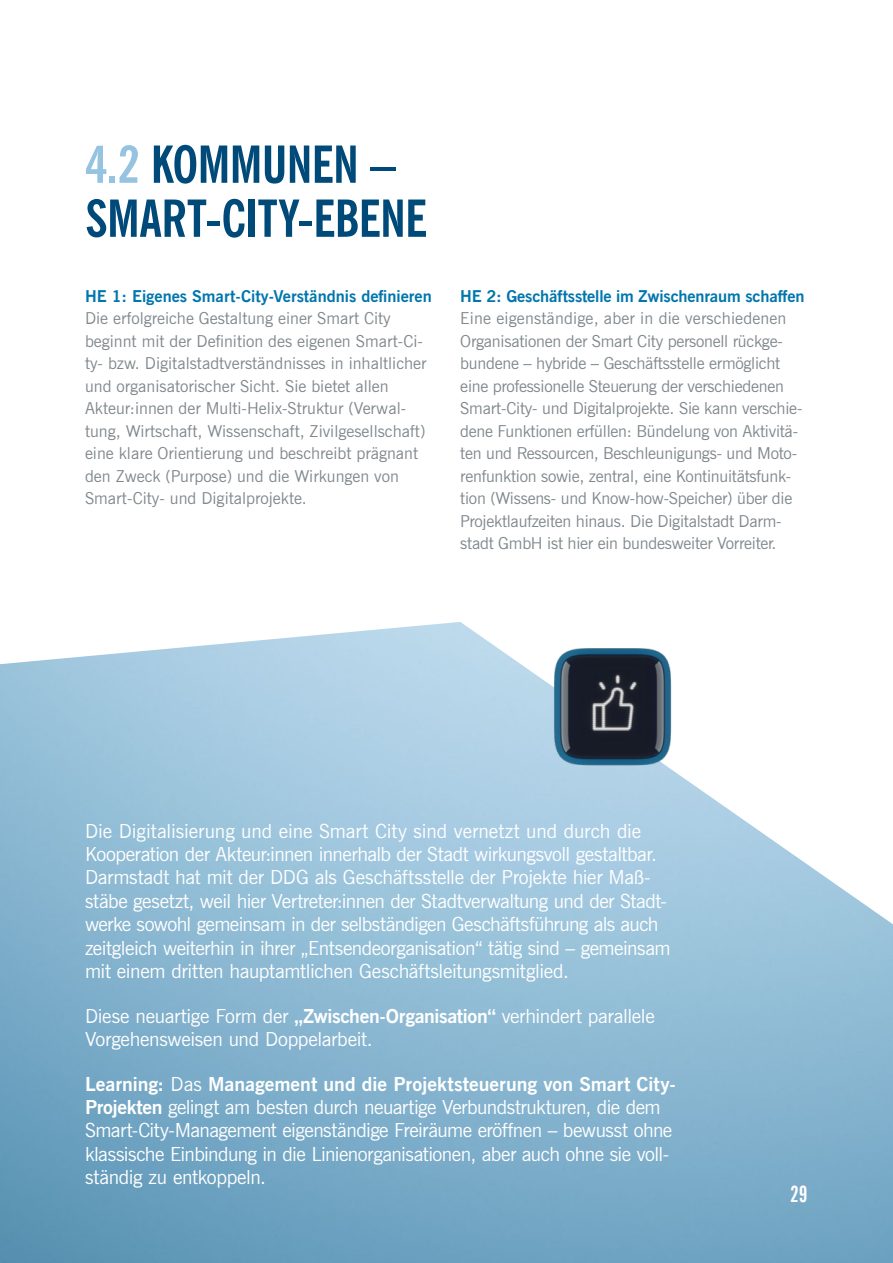
<style>
.page{position:relative;width:893px;height:1263px;background:#fff}
.page>*{position:absolute;margin:0;border:0;box-sizing:border-box;transform-origin:0 0}
.t1{font:700 condensed 51px/54px "News Gothic BT";letter-spacing:-.015em;color:#004a79}
.t2{font:700 extra-condensed 22.5px "News Gothic BT";color:#fff}
.t3{font:19.5px/23.4px "News Gothic BT";letter-spacing:-.025em;color:#fff}
.t4{font:16.5px/22.5px "News Gothic BT";letter-spacing:-.015em;color:#80888d}
.t5{font:700 16.5px "News Gothic BT";letter-spacing:-.01em;color:#0076ad}
.s1{font-size:51.15px;color:#95c3e0}
.s2{font-weight:700}
</style>
<div class="page">
<img style="left:0;top:622px;width:893px;height:641px">
<img style="left:532px;top:625px;width:161px;height:163px">
<h1 class="t1" style="left:85px;top:137px;width:344px"><span class="s1">4.2</span> KOMMUNEN –<br>SMART-CITY-EBENE</h1>
<p class="t5" style="left:85px;top:286px;width:348px">HE 1: Eigenes Smart-City-Verständnis definieren</p>
<p class="t4" style="left:85px;top:307px;width:343px">Die erfolgreiche Gestaltung einer Smart City beginnt mit der Definition des eigenen Smart-Ci&shy;ty- bzw. Digitalstadtverständnisses in inhaltlicher und organisatorischer Sicht. Sie bietet allen Akteur:innen der Multi-Helix-Struktur (Verwal&shy;tung, Wirtschaft, Wissenschaft, Zivilgesellschaft) eine klare Orientierung und beschreibt prägnant den Zweck (Purpose) und die Wirkungen von Smart-City- und Digitalprojekte.</p>
<p class="t5" style="left:460px;top:286px;width:346px">HE 2: Geschäftsstelle im Zwischenraum schaffen</p>
<p class="t4" style="left:460px;top:307px;width:344px">Eine eigenständige, aber in die verschiedenen Organisationen der Smart City personell rückge&shy;bundene – hybride – Geschäftsstelle ermöglicht eine professionelle Steuerung der verschiedenen Smart-City- und Digitalprojekte. Sie kann verschie&shy;dene Funktionen erfüllen: Bündelung von Aktivitä&shy;ten und Ressourcen, Beschleunigungs- und Moto&shy;renfunktion sowie, zentral, eine Kontinuitätsfunk&shy;tion (Wissens- und Know-how-Speicher) über die Projektlaufzeiten hinaus. Die Digitalstadt Darm&shy;stadt GmbH ist hier ein bundesweiter Vorreiter.</p>
<p class="t3" style="left:85px;top:819px;width:587px">Die Digitalisierung und eine Smart City sind vernetzt und durch die Kooperation der Akteur:innen innerhalb der Stadt wirkungsvoll gestaltbar.<br>Darmstadt hat mit der DDG als Geschäftsstelle der Projekte hier Maß&shy;stäbe gesetzt, weil hier Vertreter:innen der Stadtverwaltung und der Stadt&shy;werke sowohl gemeinsam in der selbständigen Geschäftsführung als auch zeitgleich weiterhin in ihrer „Entsendeorganisation“ tätig sind – gemeinsam mit einem dritten hauptamtlichen Geschäftsleitungsmitglied.</p>
<p class="t3" style="left:85px;top:1004px;width:571px">Diese neuartige Form der <span class="s2">„Zwischen-Organisation“</span> verhindert parallele<br>Vorgehensweisen und Doppelarbeit.</p>
<p class="t3" style="left:85px;top:1072px;width:592px"><span class="s2">Learning:</span> Das <span class="s2">Management und die Projektsteuerung von Smart City-Projekten</span> gelingt am besten durch neuartige Verbundstrukturen, die dem Smart-City-Management eigenständige Freiräume eröffnen – bewusst ohne klassische Einbindung in die Linienorganisationen, aber auch ohne sie voll&shy;ständig zu entkoppeln.</p>
<h2 class="t2" style="left:790px;top:1180px;width:19px">29</h2>
</div>
